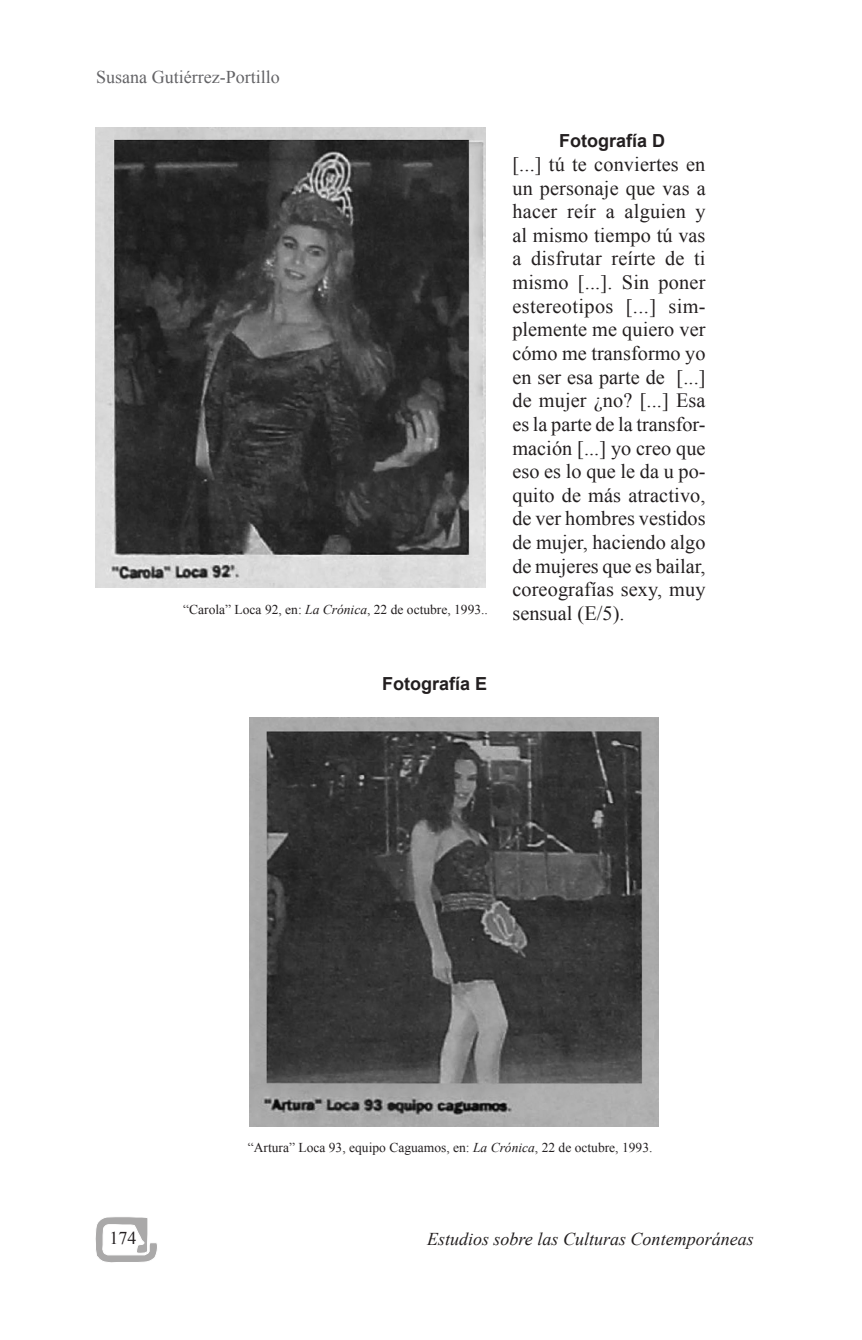
<style>
.page{position:relative;width:862px;height:1340px;background:#fff}
.page>*{position:absolute;margin:0;border:0;box-sizing:border-box;transform-origin:0 0}
.Cita_ID3{font:20.25px/23.6px "Times New Roman";letter-spacing:.005em;color:#231f20;text-align:justify}
.t1{font:italic 18px "Times New Roman";color:#231f20}
.t2{font:18px "Times New Roman";color:#636366}
.Títulos_de_Cuadros_y{font:700 18px "Arial";color:#231f20}
.t3{font:18px "Times New Roman";color:#231f20}
.Fuente_cuadros_y_grá{font:13.5px "Times New Roman";color:#231f20}
.s1{font-style:italic}
</style>
<div class="page">
<img style="left:96px;top:128px;width:388px;height:459px">
<img style="left:249px;top:717px;width:408px;height:409px">
<svg style="left:95px;top:1217px;width:62px;height:46px"></svg>
<p class="t2" style="left:96px;top:65px;width:185px">Susana Gutiérrez-Portillo</p>
<p class="Fuente_cuadros_y_grá" style="left:183px;top:600px;width:306px">“Carola” Loca 92, en: <span class="s1">La Crónica</span>, 22 de octubre, 1993..</p>
<p class="Títulos_de_Cuadros_y" style="left:382px;top:671px;width:107px">Fotografía E</p>
<p class="Títulos_de_Cuadros_y" style="left:558px;top:129px;width:108px">Fotografía D</p>
<p class="Cita_ID3" style="left:512px;top:152px;width:195px">[...] tú te conviertes en un personaje que vas a hacer reír a alguien y al mismo tiempo tú vas a disfrutar reírte de ti mismo [...]. Sin poner estereotipos [...] sim&shy;plemente me quiero ver cómo me transformo yo en ser esa parte de [...] de mujer ¿no? [...] Esa es la parte de la transfor&shy;mación [...] yo creo que eso es lo que le da u po&shy;quito de más atractivo, de ver hombres vestidos de mujer, haciendo algo de mujeres que es bailar, coreografías sexy, muy sensual (E/5).</p>
<p class="t3" style="left:109px;top:1225px;width:28px">174</p>
<p class="Fuente_cuadros_y_grá" style="left:248px;top:1137px;width:406px">“Artura” Loca 93, equipo Caguamos, en: <span class="s1">La Crónica</span>, 22 de octubre, 1993.</p>
<p class="t1" style="left:427px;top:1226px;width:328px">Estudios sobre las Culturas Contemporáneas</p>
</div>
